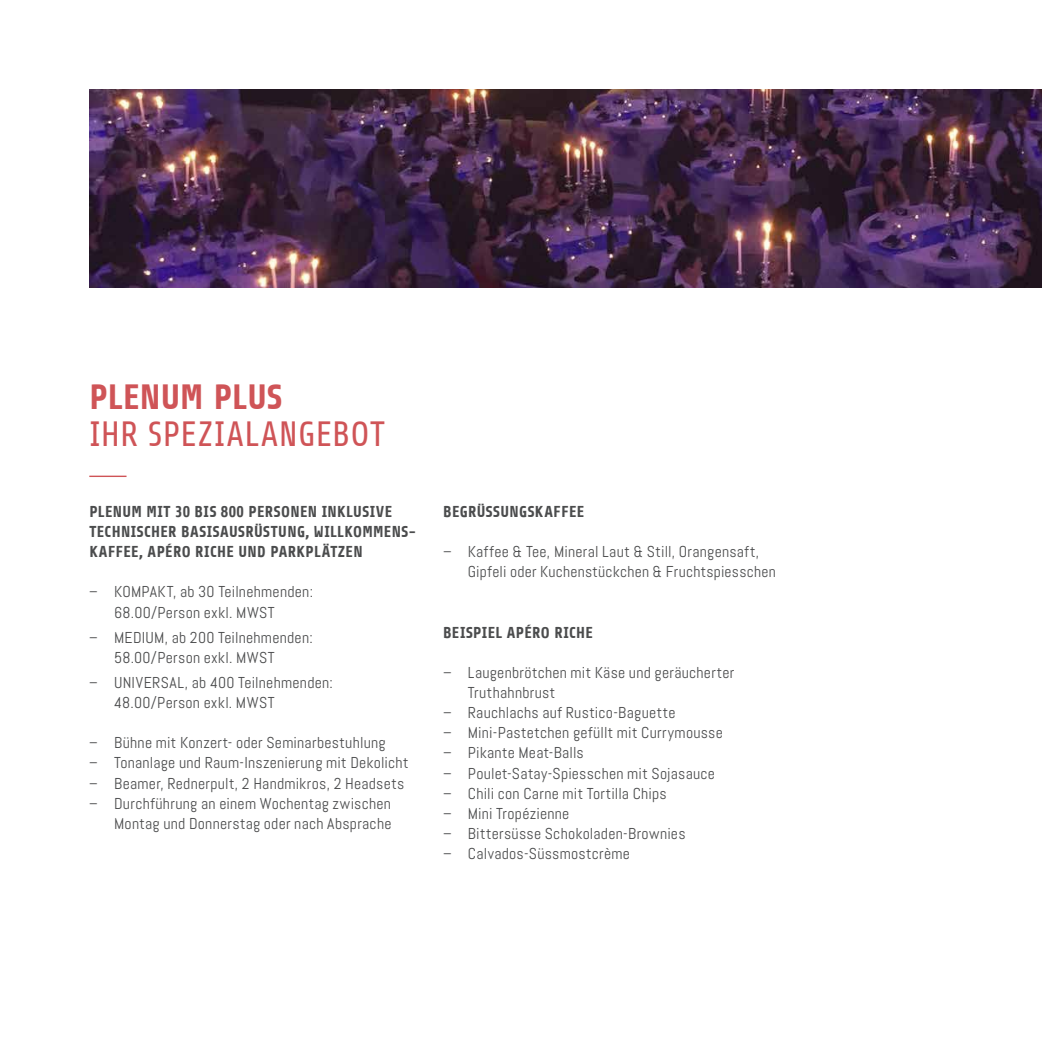
<style>
.page{position:relative;width:1042px;height:1042px;background:#fff}
.page>*{position:absolute;margin:0;border:0;box-sizing:border-box;transform-origin:0 0}
.t1{font:35px "Share";letter-spacing:.01em;color:#cf5457}
.t2{font:700 35px "Share";letter-spacing:.005em;color:#cf5457}
.t3{font:15.75px/20.1px "Abel";letter-spacing:.015em;color:#4b4c4d}
.t4{font:700 15.75px/20.1px "Share";letter-spacing:.02em;color:#4b4c4d}
</style>
<div class="page">
<hr style="left:89px;top:476px;width:37px;height:1px;background:#cf5457">
<img style="left:89px;top:89px;width:953px;height:199px">
<h1 class="t2" style="left:89px;top:378px;width:194px">PLENUM PLUS</h1>
<h1 class="t1" style="left:89px;top:416px;width:297px">IHR SPEZIALANGEBOT</h1>
<p class="t4" style="left:89px;top:502px;width:326px">PLENUM MIT 30 BIS 800 PERSONEN INKLUSIVE<br>TECHNISCHER BASISAUSRÜSTUNG, WILLKOMMENS-<br>KAFFEE, APÉRO RICHE UND PARKPLÄTZEN</p>
<p class="t3" style="left:114px;top:582px;width:200px;text-indent:-25px">– KOMPAKT, ab 30 Teilnehmenden:<br>68.00/Person exkl. MWST</p>
<p class="t3" style="left:114px;top:627px;width:200px;text-indent:-25px">– MEDIUM, ab 200 Teilnehmenden:<br>58.00/Person exkl. MWST</p>
<p class="t3" style="left:114px;top:672px;width:220px;text-indent:-25px">– UNIVERSAL, ab 400 Teilnehmenden:<br>48.00/Person exkl. MWST</p>
<p class="t3" style="left:89px;top:733px;width:298px">– Bühne mit Konzert- oder Seminarbestuhlung</p>
<p class="t3" style="left:89px;top:753px;width:321px">– Tonanlage und Raum-Inszenierung mit Dekolicht</p>
<p class="t3" style="left:89px;top:773px;width:316px">– Beamer, Rednerpult, 2 Handmikros, 2 Headsets</p>
<p class="t3" style="left:89px;top:793px;width:304px;text-align:right">– Durchführung an einem Wochentag zwischen<br>Montag und Donnerstag oder nach Absprache</p>
<p class="t4" style="left:443px;top:502px;width:143px">BEGRÜSSUNGSKAFFEE</p>
<p class="t3" style="left:468px;top:542px;width:309px;text-indent:-25px">– Kaffee &amp; Tee, Mineral Laut &amp; Still, Orangensaft,<br>Gipfeli oder Kuchenstückchen &amp; Fruchtspiesschen</p>
<p class="t4" style="left:443px;top:622px;width:151px">BEISPIEL APÉRO RICHE</p>
<p class="t3" style="left:468px;top:662px;width:268px;text-indent:-25px">– Laugenbrötchen mit Käse und geräucherter<br>Truthahnbrust</p>
<p class="t3" style="left:443px;top:703px;width:234px">– Rauchlachs auf Rustico-Baguette</p>
<p class="t3" style="left:443px;top:723px;width:281px">– Mini-Pastetchen gefüllt mit Currymousse</p>
<p class="t3" style="left:443px;top:743px;width:142px">– Pikante Meat-Balls</p>
<p class="t3" style="left:443px;top:763px;width:273px">– Poulet-Satay-Spiesschen mit Sojasauce</p>
<p class="t3" style="left:443px;top:783px;width:225px">– Chili con Carne mit Tortilla Chips</p>
<p class="t3" style="left:443px;top:803px;width:128px">– Mini Tropézienne</p>
<p class="t3" style="left:443px;top:823px;width:244px">– Bittersüsse Schokoladen-Brownies</p>
<p class="t3" style="left:443px;top:843px;width:189px">– Calvados-Süssmostcrème</p>
</div>
